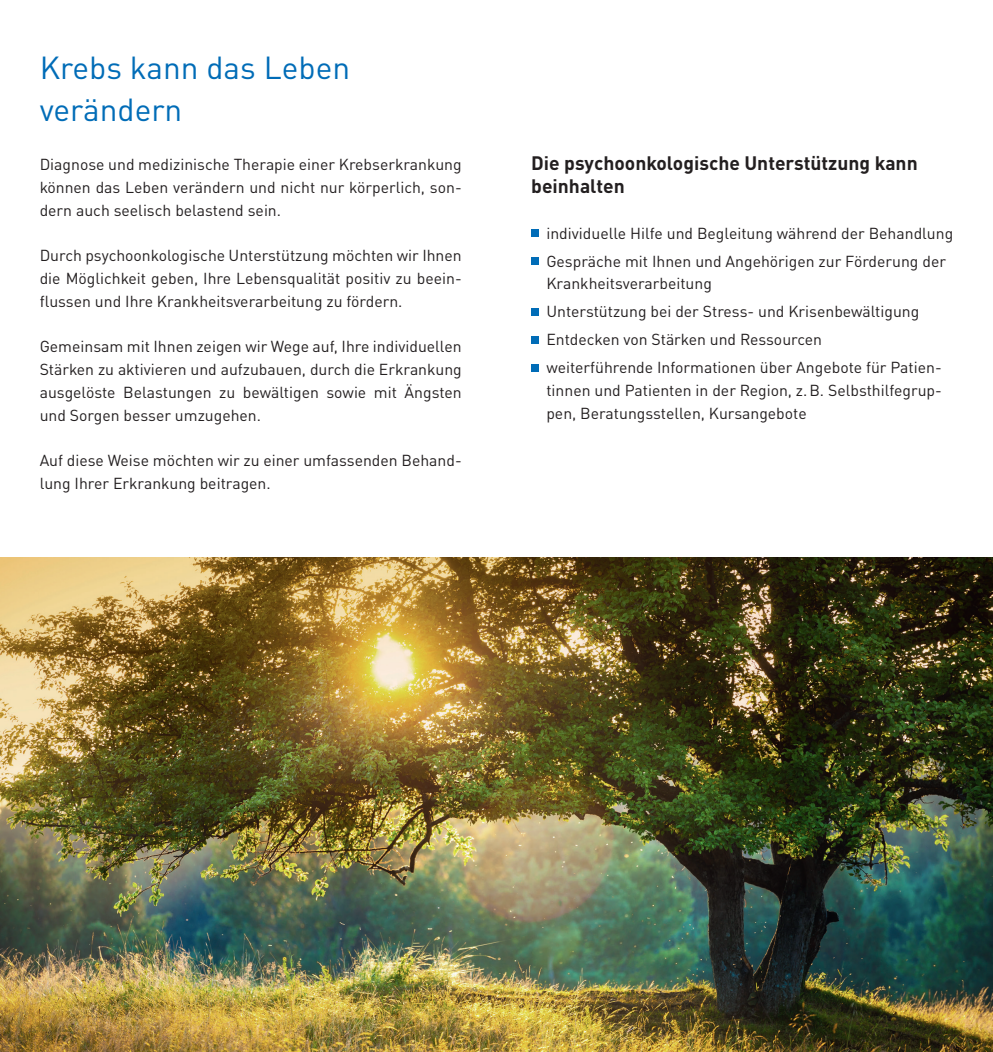
<style>
.page{position:relative;width:993px;height:1052px;background:#fff}
.page>*{position:absolute;margin:0;border:0;box-sizing:border-box;transform-origin:0 0}
.t1{font:31.5px/42px "DINOT";color:#006cb7}
.t2{font:700 19.25px/22.8px "DINOT";color:#231f20}
.t3{font:15.75px/22.8px "DINOT";color:#231f20}
</style>
<div class="page">
<svg style="left:531px;top:229px;width:7px;height:8px"></svg>
<svg style="left:531px;top:257px;width:7px;height:8px"></svg>
<svg style="left:531px;top:308px;width:7px;height:8px"></svg>
<svg style="left:531px;top:336px;width:7px;height:8px"></svg>
<svg style="left:531px;top:364px;width:7px;height:8px"></svg>
<img style="left:0;top:557px;width:992px;height:495px">
<h1 class="t1" style="left:40px;top:45px;width:312px">Krebs kann das Leben verändern</h1>
<p class="t3" style="left:40px;top:152px;width:423px;text-align:justify">Diagnose und medizinische Therapie einer Krebserkrankung können das Leben verändern und nicht nur körperlich, son&shy;dern auch seelisch belastend sein.</p>
<p class="t3" style="left:40px;top:243px;width:423px;text-align:justify">Durch psychoonkologische Unterstützung möchten wir Ihnen die Möglichkeit geben, Ihre Lebensqualität positiv zu beein&shy;flussen und Ihre Krankheitsverarbeitung zu fördern.</p>
<p class="t3" style="left:40px;top:334px;width:423px;text-align:justify">Gemeinsam mit Ihnen zeigen wir Wege auf, Ihre individuellen Stärken zu aktivieren und aufzubauen, durch die Erkrankung ausgelöste Belastungen zu bewältigen sowie mit Ängsten und Sorgen besser umzugehen.</p>
<p class="t3" style="left:40px;top:448px;width:423px">Auf diese Weise möchten wir zu einer umfassenden Behand&shy;lung Ihrer Erkrankung beitragen.</p>
<p class="t2" style="left:531px;top:151px;width:388px">Die psychoonkologische Unterstützung kann beinhalten</p>
<p class="t3" style="left:546px;top:218px;width:408px;line-height:28px">individuelle Hilfe und Begleitung während der Behandlung<br>Gespräche mit Ihnen und Angehörigen zur Förderung der</p>
<p class="t3" style="left:546px;top:269px;width:397px;line-height:28px">Krankheitsverarbeitung<br>Unterstützung bei der Stress- und Krisenbewältigung Entdecken von Stärken und Ressourcen<br>weiterführende Informationen über Angebote für Patien-</p>
<p class="t3" style="left:546px;top:378px;width:397px">tinnen und Patienten in der Region, z.B. Selbsthilfegrup&shy;pen, Beratungsstellen, Kursangebote</p>
</div>
